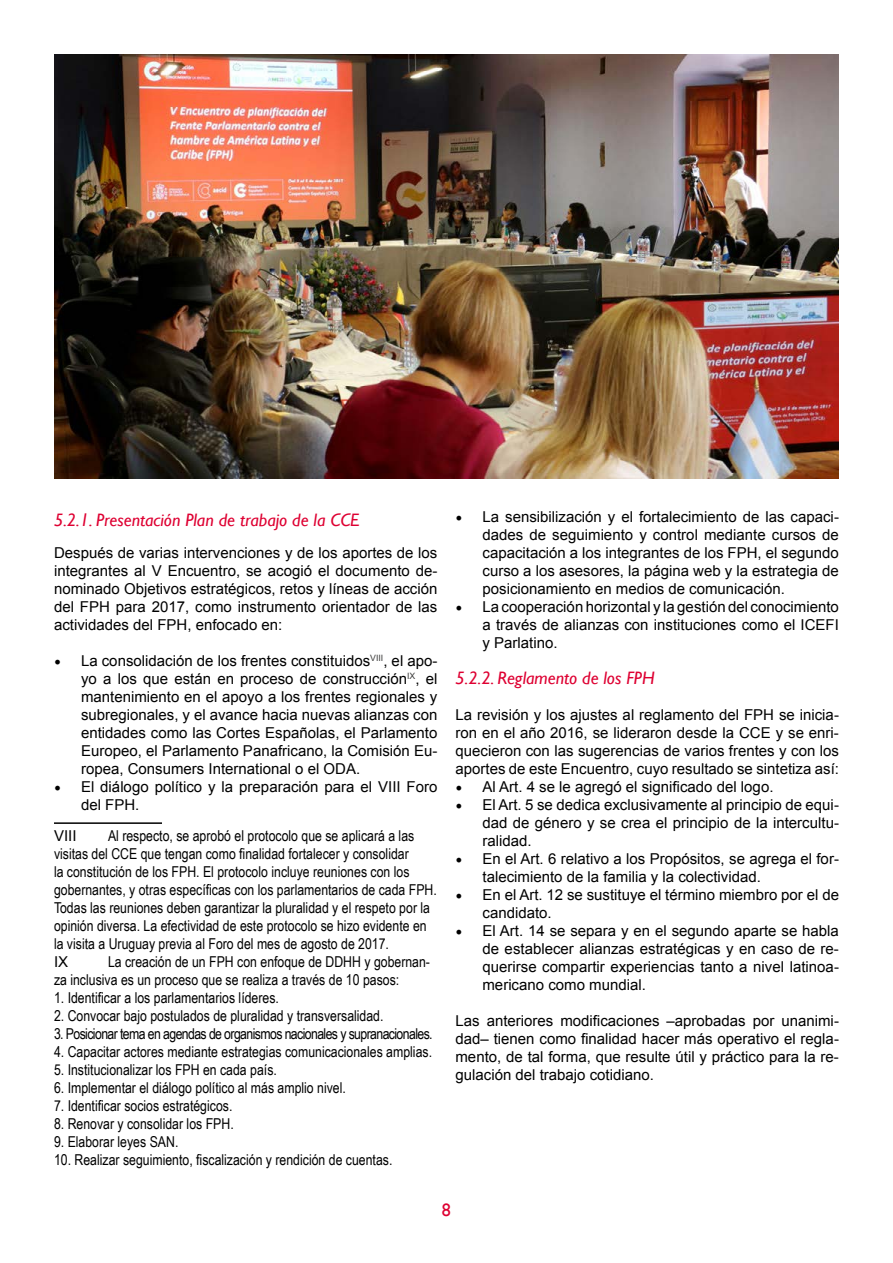
<style>
.page{position:relative;width:893px;height:1263px;background:#fff}
.page>*{position:absolute;margin:0;border:0;box-sizing:border-box;transform-origin:0 0}
.t1{font:italic 18px "Gill Sans";color:#de0032}
.t2{font:18px "Gill Sans";color:#de0032}
.t3{font:15px/18px "Arial";color:#000;text-align:justify}
.t4{font:15px/18px "Arial Narrow";color:#000}
.t5{font:15px "Arial Narrow";letter-spacing:-.04em;color:#000}
.s1{font-family:"Minion Pro";font-size:18px}
</style>
<div class="page">
<hr style="left:54px;top:822px;width:108px;height:2px;background:#000">
<img style="left:54px;top:54px;width:785px;height:424px">
<p class="t1" style="left:54px;top:509px;width:307px">5.2.1. Presentación Plan de trabajo de la CCE</p>
<p class="t3" style="left:54px;top:544px;width:385px">Después de varias intervenciones y de los aportes de los integrantes al V Encuentro, se acogió el documento de&shy;nominado Objetivos estratégicos, retos y líneas de acción del FPH para 2017, como instrumento orientador de las actividades del FPH, enfocado en:</p>
<p class="t3" style="left:81px;top:652px;width:358px;text-indent:-27px"><span class="s1">•</span> La consolidación de los frentes constituidos<sup>VIII</sup>, el apo&shy;yo a los que están en proceso de construcción<sup>IX</sup>, el mantenimiento en el apoyo a los frentes regionales y subregionales, y el avance hacia nuevas alianzas con entidades como las Cortes Españolas, el Parlamento Europeo, el Parlamento Panafricano, la Comisión Eu&shy;ropea, Consumers International o el ODA.</p>
<p class="t3" style="left:81px;top:778px;width:358px;text-indent:-27px"><span class="s1">•</span> El diálogo político y la preparación para el VIII Foro del FPH.</p>
<p class="t3" style="left:54px;top:827px;width:24px">VIII</p>
<p class="t4" style="left:54px;top:826px;width:384px;text-indent:54px">Al respecto, se aprobó el protocolo que se aplicará a las visitas del CCE que tengan como finalidad fortalecer y consolidar<br>la constitución de los FPH. El protocolo incluye reuniones con los gobernantes, y otras específicas con los parlamentarios de cada FPH.<br>Todas las reuniones deben garantizar la pluralidad y el respeto por la opinión diversa. La efectividad de este protocolo se hizo evidente en la visita a Uruguay previa al Foro del mes de agosto de 2017.</p>
<p class="t3" style="left:54px;top:953px;width:16px">IX</p>
<p class="t4" style="left:54px;top:952px;width:378px;text-indent:54px">La creación de un FPH con enfoque de DDHH y gobernan&shy;za inclusiva es un proceso que se realiza a través de 10 pasos:</p>
<p class="t4" style="left:54px;top:988px;width:226px">1. Identificar a los parlamentarios líderes.</p>
<p class="t4" style="left:54px;top:1006px;width:331px">2. Convocar bajo postulados de pluralidad y transversalidad.</p>
<p class="t5" style="left:54px;top:1023px;width:380px">3. Posicionar tema en agendas de organismos nacionales y supranacionales.</p>
<p class="t4" style="left:54px;top:1042px;width:380px">4. Capacitar actores mediante estrategias comunicacionales amplias.</p>
<p class="t4" style="left:54px;top:1060px;width:224px">5. Institucionalizar los FPH en cada país.</p>
<p class="t4" style="left:54px;top:1078px;width:293px">6. Implementar el diálogo político al más amplio nivel.</p>
<p class="t4" style="left:54px;top:1096px;width:180px">7. Identificar socios estratégicos.</p>
<p class="t4" style="left:54px;top:1114px;width:181px">8. Renovar y consolidar los FPH.</p>
<p class="t4" style="left:54px;top:1132px;width:126px">9. Elaborar leyes SAN.</p>
<p class="t4" style="left:54px;top:1150px;width:340px">10. Realizar seguimiento, fiscalización y rendición de cuentas.</p>
<p class="t3" style="left:482px;top:508px;width:358px;text-indent:-27px"><span class="s1">•</span> La sensibilización y el fortalecimiento de las capaci&shy;dades de seguimiento y control mediante cursos de capacitación a los integrantes de los FPH, el segundo curso a los asesores, la página web y la estrategia de posicionamiento en medios de comunicación.</p>
<p class="t3" style="left:482px;top:598px;width:358px;text-indent:-27px"><span class="s1">•</span> La cooperación horizontal y la gestión del conocimiento a través de alianzas con instituciones como el ICEFI y Parlatino.</p>
<p class="t1" style="left:455px;top:667px;width:201px">5.2.2. Reglamento de los FPH</p>
<p class="t3" style="left:455px;top:706px;width:385px">La revisión y los ajustes al reglamento del FPH se inicia&shy;ron en el año 2016, se lideraron desde la CCE y se enri&shy;quecieron con las sugerencias de varios frentes y con los aportes de este Encuentro, cuyo resultado se sintetiza así:</p>
<p class="t3" style="left:455px;top:778px;width:319px"><span class="s1">•</span> Al Art. 4 se le agregó el significado del logo.</p>
<p class="t3" style="left:482px;top:796px;width:358px;text-indent:-27px"><span class="s1">•</span> El Art. 5 se dedica exclusivamente al principio de equi&shy;dad de género y se crea el principio de la intercultu&shy;ralidad.</p>
<p class="t3" style="left:482px;top:850px;width:358px;text-indent:-27px"><span class="s1">•</span> En el Art. 6 relativo a los Propósitos, se agrega el for&shy;talecimiento de la familia y la colectividad.</p>
<p class="t3" style="left:482px;top:886px;width:358px;text-indent:-27px"><span class="s1">•</span> En el Art. 12 se sustituye el término miembro por el de candidato.</p>
<p class="t3" style="left:482px;top:922px;width:358px;text-indent:-27px"><span class="s1">•</span> El Art. 14 se separa y en el segundo aparte se habla de establecer alianzas estratégicas y en caso de re&shy;querirse compartir experiencias tanto a nivel latinoa&shy;mericano como mundial.</p>
<p class="t3" style="left:455px;top:1012px;width:385px">Las anteriores modificaciones –aprobadas por unanimi&shy;dad– tienen como finalidad hacer más operativo el regla&shy;mento, de tal forma, que resulte útil y práctico para la re&shy;gulación del trabajo cotidiano.</p>
<p class="t2" style="left:442px;top:1199px;width:10px">8</p>
</div>
